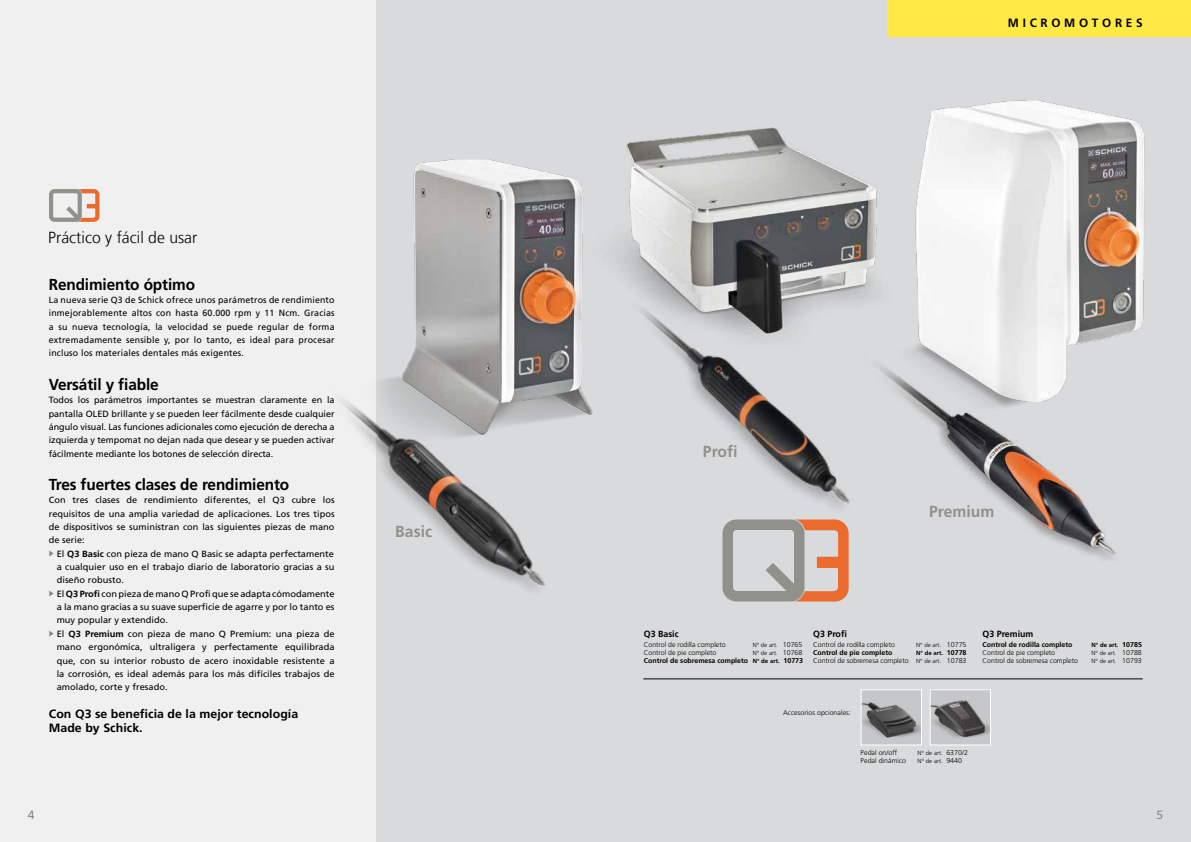
<style>
.page{position:relative;width:1191px;height:842px;background:#d9dadb}
.page>*{position:absolute;margin:0;border:0;box-sizing:border-box;transform-origin:0 0}
.t1{font:300 16px "Frutiger LT";letter-spacing:.005em;color:#000}
.t2{font:700 16px "Frutiger LT Std";letter-spacing:.005em;color:#90908b}
.t3{font:700 15.9px "Frutiger LT Std";letter-spacing:-.01em;color:#000}
.t4{font:700 15.9px "Frutiger LT";letter-spacing:-.01em;color:#000}
.t5{font:700 12px/14px "Frutiger LT Std";letter-spacing:.005em;color:#000}
.t6{font:700 12px "Frutiger LT";letter-spacing:.315em;color:#000}
.t7{font:12px "Frutiger";color:#87888a}
.t8{font:9px/13.3px "Frutiger";letter-spacing:.005em;color:#000;text-align:justify}
.t9{font:700 9px "Frutiger LT";color:#000}
.t10{font:300 7px "Frutiger LT Std";color:#000}
.t11{font:700 7px "Frutiger LT Std";color:#000}
.t12{font:300 6px "Frutiger LT Std";color:#000}
.t13{font:700 6px "Frutiger LT Std";color:#000}
.s1{font-family:"Frutiger LT";font-weight:700}
.s2{font-size:7px}
.s3{font-size:6px}
</style>
<div class="page">
<div style="left:0;top:0;width:375px;height:842px;background:#f0f0f1"></div>
<svg style="left:49px;top:189px;width:50px;height:33px"></svg>
<svg style="left:49px;top:550px;width:5px;height:6px"></svg>
<svg style="left:49px;top:591px;width:5px;height:5px"></svg>
<svg style="left:49px;top:631px;width:5px;height:6px"></svg>
<svg style="left:722px;top:533px;width:126px;height:68px"></svg>
<hr style="left:643px;top:679px;width:499px;height:1px;background:#000">
<div style="left:887px;top:0;width:304px;height:36px;background:#ffe944"></div>
<img style="left:915px;top:100px;width:230px;height:237px">
<img style="left:375px;top:142px;width:215px;height:273px">
<img style="left:586px;top:127px;width:292px;height:246px">
<img style="left:893px;top:337px;width:224px;height:222px">
<img style="left:590px;top:255px;width:303px;height:278px">
<img style="left:341px;top:325px;width:242px;height:313px">
<img style="left:931px;top:691px;width:58px;height:52px">
<div style="left:929px;top:689px;width:62px;height:56px;border:1px solid #fff"></div>
<div style="left:861px;top:690px;width:60px;height:55px;background:#c6c7c8"></div>
<img style="left:862px;top:702px;width:58px;height:36px">
<div style="left:860px;top:689px;width:62px;height:56px;border:1px solid #fff"></div>
<h1 class="t1" style="left:48px;top:228px;width:151px">Práctico y fácil de usar</h1>
<h2 class="t4" style="left:49px;top:275px;width:148px">Rendimiento óptimo</h2>
<p class="t8" style="left:49px;top:293px;width:287px">La nueva serie Q3 de Schick ofrece unos parámetros de rendimiento inmejorablemente altos con hasta 60.000 rpm y 11 Ncm. Gracias a su nueva tecnología, la velocidad se puede regular de forma extremadamente sensible y, por lo tanto, es ideal para procesar incluso los materiales dentales más exigentes.</p>
<h2 class="t3" style="left:49px;top:375px;width:111px">Versátil y fiable</h2>
<p class="t8" style="left:49px;top:393px;width:287px">Todos los parámetros importantes se muestran claramente en la pantalla OLED brillante y se pueden leer fácilmente desde cualquier ángulo visual. Las funciones adicionales como ejecución de derecha a izquierda y tempomat no dejan nada que desear y se pueden activar fácilmente mediante los botones de selección directa.</p>
<h2 class="t3" style="left:49px;top:475px;width:242px">Tres fuertes clases de rendimiento</h2>
<p class="t8" style="left:49px;top:493px;width:287px">Con tres clases de rendimiento diferentes, el Q3 cubre los requisitos de una amplia variedad de aplicaciones. Los tres tipos de dispositivos se suministran con las siguientes piezas de mano de serie:</p>
<p class="t8" style="left:57px;top:547px;width:279px;text-align:left">El <span class="s1">Q3 Basic</span> con pieza de mano Q Basic se adapta perfectamente a cualquier uso en el trabajo diario de laboratorio gracias a su diseño robusto.<br>El <span class="s1">Q3 Profi</span> con pieza de mano Q Profi que se adapta cómodamente a la mano gracias a su suave superficie de agarre y por lo tanto es muy popular y extendido.<br>El <span class="s1">Q3 Premium</span> con pieza de mano Q Premium: una pieza de mano ergonómica, ultraligera y perfectamente equilibrada que, con su interior robusto de acero inoxidable resistente a la corrosión, es ideal además para los más difíciles trabajos de amolado, corte y fresado.</p>
<h3 class="t5" style="left:49px;top:706px;width:251px">Con Q3 se beneficia de la mejor tecnología<br>Made by Schick.</h3>
<h3 class="t7" style="left:28px;top:808px;width:8px">4</h3>
<h1 class="t2" style="left:395px;top:522px;width:38px">Basic</h1>
<h3 class="t6" style="left:1008px;top:16px;width:136px">MICROMOTORES</h3>
<h1 class="t2" style="left:703px;top:442px;width:36px">Profi</h1>
<h1 class="t2" style="left:929px;top:502px;width:67px">Premium</h1>
<p class="t9" style="left:644px;top:628px;width:36px">Q3 Basic</p>
<p class="t10" style="left:644px;top:640px;width:83px">Control de rodilla completo</p>
<p class="t12" style="left:753px;top:641px;width:51px">N° de art. <span class="s2">10765</span></p>
<p class="t10" style="left:644px;top:648px;width:74px">Control de pie completo</p>
<p class="t12" style="left:753px;top:649px;width:51px">N° de art. <span class="s2">10768</span></p>
<p class="t11" style="left:644px;top:656px;width:161px">Control de sobremesa completo <span class="s3">N° de art.</span> 10773</p>
<p class="t9" style="left:813px;top:628px;width:35px">Q3 Profi</p>
<p class="t10" style="left:813px;top:640px;width:83px">Control de rodilla completo</p>
<p class="t12" style="left:916px;top:641px;width:52px">N° de art. <span class="s2">10775</span></p>
<p class="t11" style="left:813px;top:648px;width:81px">Control de pie completo</p>
<p class="t13" style="left:916px;top:649px;width:52px">N° de art. <span class="s2">10778</span></p>
<p class="t10" style="left:813px;top:656px;width:155px">Control de sobremesa completo <span class="s3">N° de art.</span> 10783</p>
<p class="t9" style="left:982px;top:628px;width:52px">Q3 Premium</p>
<p class="t11" style="left:982px;top:640px;width:91px">Control de rodilla completo</p>
<p class="t13" style="left:1091px;top:641px;width:52px">N° de art. <span class="s2">10785</span></p>
<p class="t10" style="left:982px;top:648px;width:74px">Control de pie completo</p>
<p class="t12" style="left:1091px;top:649px;width:52px">N° de art. <span class="s2">10788</span></p>
<p class="t10" style="left:982px;top:656px;width:97px">Control de sobremesa completo</p>
<p class="t12" style="left:1091px;top:657px;width:52px">N° de art. <span class="s2">10793</span></p>
<p class="t10" style="left:783px;top:708px;width:69px">Accesorios opcionales:</p>
<p class="t10" style="left:860px;top:748px;width:38px">Pedal on/off</p>
<p class="t12" style="left:917px;top:749px;width:52px">N° de art. <span class="s2">6370/2</span></p>
<p class="t10" style="left:860px;top:757px;width:47px">Pedal dinámico</p>
<p class="t12" style="left:917px;top:758px;width:46px">N° de art. <span class="s2">9440</span></p>
<h3 class="t7" style="left:1156px;top:808px;width:8px">5</h3>
</div>
